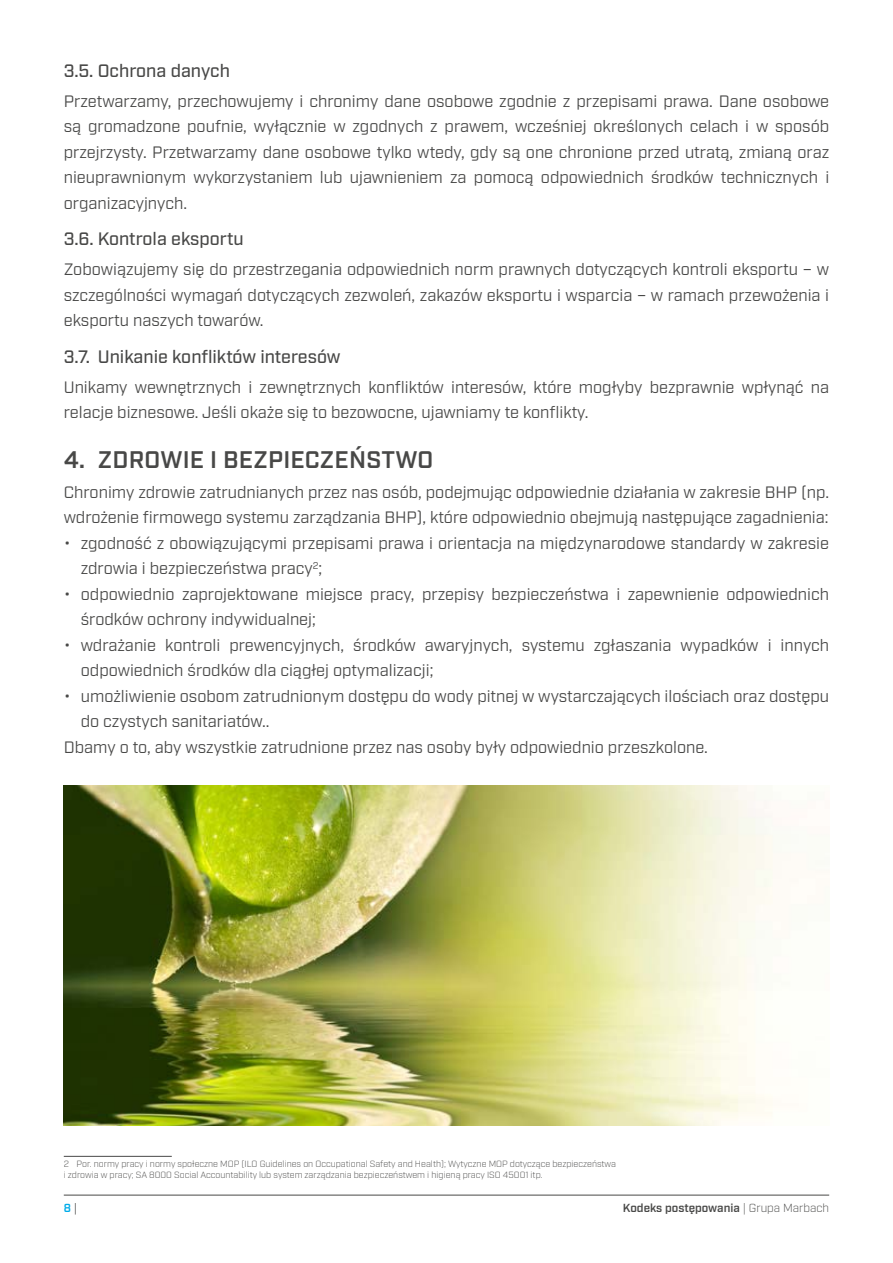
<style>
.page{position:relative;width:893px;height:1263px;background:#fff}
.page>*{position:absolute;margin:0;border:0;box-sizing:border-box;transform-origin:0 0}
.t1{font:600 24px "Industry";letter-spacing:.01em;color:#484847}
.t2{font:500 18px "Industry";color:#484847}
.copy_PL{font:16.5px/25.5px "Industry";color:#484847}
.copy_DE{font:16.5px "Industry";color:#484847}
.t3{font:600 11.7px "Industry";color:#484847}
.t4{font:600 11.7px "Industry";color:#00ace9}
.Fußnote{font:300 9px "Industry";color:#484847}
.s1{font-weight:400;color:#484847}
.s2{font-weight:300}
</style>
<div class="page">
<hr style="left:64px;top:1195px;width:765px;height:1px;background:#484847">
<img style="left:64px;top:785px;width:709px;height:340px">
<hr style="left:64px;top:1156px;width:108px;height:1px;background:#484847">
<p class="t2" style="left:64px;top:60px;width:168px">3.5. Ochrona danych</p>
<p class="copy_PL" style="left:64px;top:89px;width:767px;text-align:justify">Przetwarzamy, przechowujemy i chronimy dane osobowe zgodnie z przepisami prawa. Dane osobowe są gromadzone poufnie, wyłącznie w zgodnych z prawem, wcześniej określonych celach i w sposób przejrzysty. Przetwarzamy dane osobowe tylko wtedy, gdy są one chronione przed utratą, zmianą oraz nieuprawnionym wykorzystaniem lub ujawnieniem za pomocą odpowiednich środków technicznych i organizacyjnych.</p>
<p class="t2" style="left:64px;top:229px;width:181px">3.6. Kontrola eksportu</p>
<p class="copy_PL" style="left:64px;top:257px;width:767px;text-align:justify">Zobowiązujemy się do przestrzegania odpowiednich norm prawnych dotyczących kontroli eksportu – w szczególności wymagań dotyczących zezwoleń, zakazów eksportu i wsparcia – w ramach przewożenia i eksportu naszych towarów.</p>
<p class="t2" style="left:64px;top:346px;width:278px">3.7. Unikanie konfliktów interesów</p>
<p class="copy_PL" style="left:64px;top:375px;width:767px">Unikamy wewnętrznych i zewnętrznych konfliktów interesów, które mogłyby bezprawnie wpłynąć na relacje biznesowe. Jeśli okaże się to bezowocne, ujawniamy te konflikty.</p>
<p class="t1" style="left:64px;top:445px;width:371px">4. ZDROWIE I BEZPIECZEŃSTWO</p>
<p class="copy_PL" style="left:64px;top:479px;width:767px">Chronimy zdrowie zatrudnianych przez nas osób, podejmując odpowiednie działania w zakresie BHP (np. wdrożenie firmowego systemu zarządzania BHP), które odpowiednio obejmują następujące zagadnienia:</p>
<p class="copy_PL" style="left:81px;top:530px;width:750px;text-indent:-17px">• zgodność z obowiązującymi przepisami prawa i orientacja na międzynarodowe standardy w zakresie zdrowia i bezpieczeństwa pracy<sup>2</sup>;</p>
<p class="copy_PL" style="left:81px;top:581px;width:750px;text-indent:-17px">• odpowiednio zaprojektowane miejsce pracy, przepisy bezpieczeństwa i zapewnienie odpowiednich środków ochrony indywidualnej;</p>
<p class="copy_PL" style="left:81px;top:632px;width:750px;text-indent:-17px">• wdrażanie kontroli prewencyjnych, środków awaryjnych, systemu zgłaszania wypadków i innych odpowiednich środków dla ciągłej optymalizacji;</p>
<p class="copy_PL" style="left:81px;top:683px;width:750px;text-indent:-17px">• umożliwienie osobom zatrudnionym dostępu do wody pitnej w wystarczających ilościach oraz dostępu do czystych sanitariatów..</p>
<p class="copy_DE" style="left:64px;top:737px;width:646px">Dbamy o to, aby wszystkie zatrudnione przez nas osoby były odpowiednio przeszkolone.</p>
<p class="Fußnote" style="left:64px;top:1158px;width:554px">2 Por. normy pracy i normy społeczne MOP (ILO Guidelines on Occupational Safety and Health); Wytyczne MOP dotyczące bezpieczeństwa</p>
<p class="Fußnote" style="left:64px;top:1169px;width:480px">i zdrowia w pracy; SA 8000 Social Accountability lub system zarządzania bezpieczeństwem i higieną pracy ISO 45001 itp.</p>
<p class="t4" style="left:64px;top:1201px;width:15px">8 <span class="s1">|</span></p>
<p class="t3" style="left:623px;top:1201px;width:208px">Kodeks postępowania <span class="s2">| Grupa Marbach</span></p>
</div>
